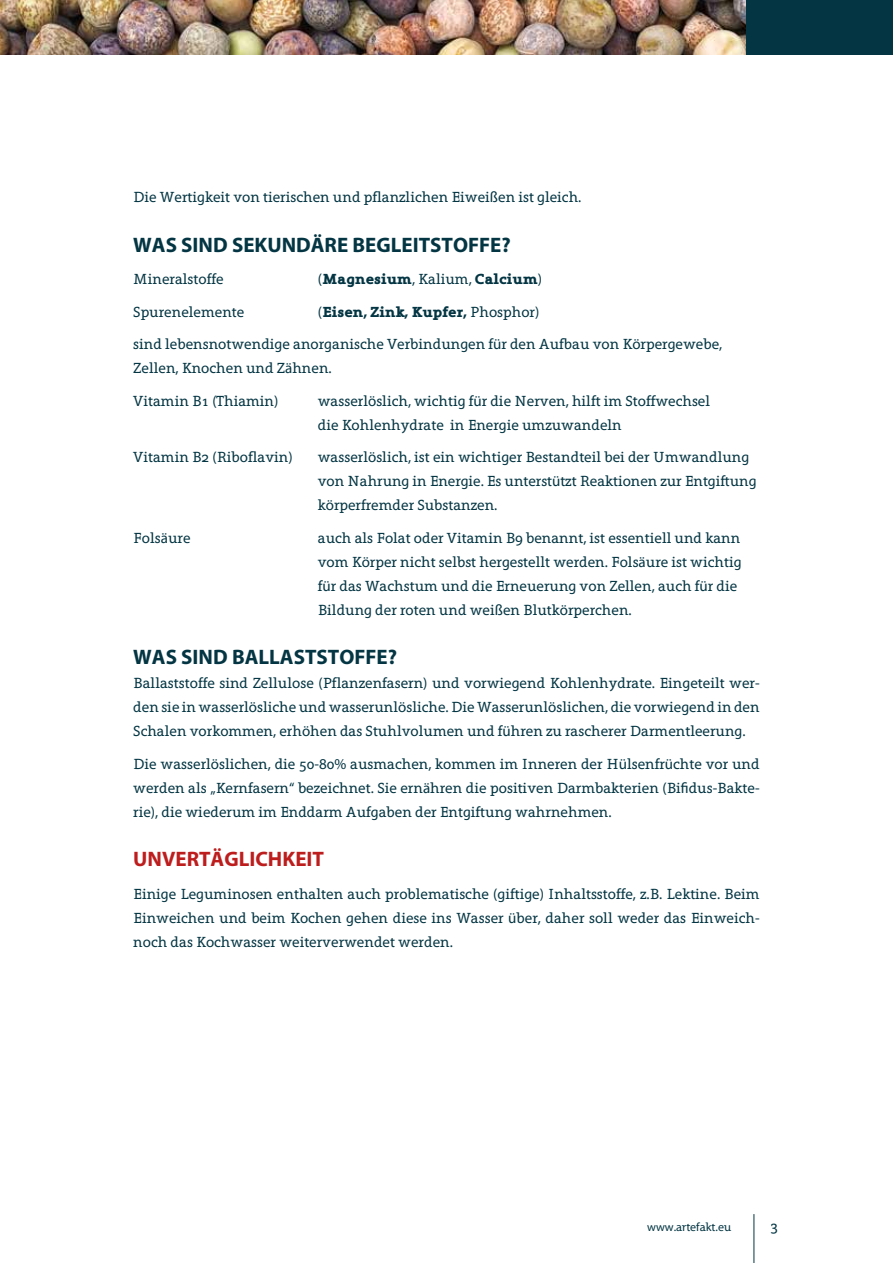
<style>
.page{position:relative;width:893px;height:1263px;background:#fff}
.page>*{position:absolute;margin:0;border:0;box-sizing:border-box;transform-origin:0 0}
.t1{font:700 21px "Grandesign Neue Roman";color:#033543}
.t2{font:700 21px "Grandesign Neue Roman";color:#bd1d1d}
.t3{font:15px/24px "Grandesign Neue Serif";color:#033543}
.t4{font:700 15px "Grandesign Neue Serif";color:#033543}
.t5{font:12px "Grandesign Neue Roman";color:#033543}
.s1{font-weight:400}
.s2{font-weight:700}
</style>
<div class="page">
<img style="left:0;top:0;width:746px;height:54px">
<div style="left:746px;top:0;width:147px;height:54px;background:#033543"></div>
<hr style="left:754px;top:1214px;width:1px;height:49px;background:#033543">
<p class="t3" style="left:133px;top:185px;width:450px">Die Wertigkeit von tierischen und pflanzlichen Eiweißen ist gleich.</p>
<h1 class="t1" style="left:133px;top:233px;width:379px">WAS SIND SEKUNDÄRE BEGLEITSTOFFE?</h1>
<p class="t3" style="left:133px;top:267px;width:92px">Mineralstoffe</p>
<p class="t4" style="left:318px;top:271px;width:226px"><span class="s1">(</span>Magnesium<span class="s1">, Kalium,</span> Calcium<span class="s1">)</span></p>
<p class="t3" style="left:133px;top:300px;width:113px">Spurenelemente</p>
<p class="t3" style="left:133px;top:296px;width:591px;line-height:32.5px;text-align:center">(<span class="s2">Eisen, Zink, Kupfer,</span> Phosphor)<br>sind lebensnotwendige anorganische Verbindungen für den Aufbau von Körpergewebe,</p>
<p class="t3" style="left:133px;top:352px;width:200px;line-height:32.5px">Zellen, Knochen und Zähnen.<br>Vitamin B1 (Thiamin)</p>
<p class="t3" style="left:318px;top:389px;width:394px">wasserlöslich, wichtig für die Nerven, hilft im Stoffwechsel die Kohlenhydrate in Energie umzuwandeln</p>
<p class="t3" style="left:133px;top:445px;width:161px">Vitamin B2 (Riboflavin)</p>
<p class="t3" style="left:318px;top:445px;width:440px">wasserlöslich, ist ein wichtiger Bestandteil bei der Umwandlung von Nahrung in Energie. Es unterstützt Reaktionen zur Entgiftung körperfremder Substanzen.</p>
<p class="t3" style="left:133px;top:526px;width:59px">Folsäure</p>
<p class="t3" style="left:318px;top:526px;width:425px">auch als Folat oder Vitamin B9 benannt, ist essentiell und kann vom Körper nicht selbst hergestellt werden. Folsäure ist wichtig für das Wachstum und die Erneuerung von Zellen, auch für die Bildung der roten und weißen Blutkörperchen.</p>
<h1 class="t1" style="left:133px;top:645px;width:265px">WAS SIND BALLASTSTOFFE?</h1>
<p class="t3" style="left:133px;top:671px;width:628px;text-align:justify">Ballaststoffe sind Zellulose (Pflanzenfasern) und vorwiegend Kohlenhydrate. Eingeteilt wer&shy;den sie in wasserlösliche und wasserunlösliche. Die Wasserunlöslichen, die vorwiegend in den Schalen vorkommen, erhöhen das Stuhlvolumen und führen zu rascherer Darmentleerung.</p>
<p class="t3" style="left:133px;top:752px;width:628px;text-align:justify">Die wasserlöslichen, die 50-80% ausmachen, kommen im Inneren der Hülsenfrüchte vor und werden als „Kernfasern“ bezeichnet. Sie ernähren die positiven Darmbakterien (Bifidus-Bakte&shy;rie), die wiederum im Enddarm Aufgaben der Entgiftung wahrnehmen.</p>
<h1 class="t2" style="left:133px;top:847px;width:192px">UNVERTÄGLICHKEIT</h1>
<p class="t3" style="left:133px;top:882px;width:628px;text-align:justify">Einige Leguminosen enthalten auch problematische (giftige) Inhaltsstoffe, z.B. Lektine. Beim Einweichen und beim Kochen gehen diese ins Wasser über, daher soll weder das Einweich&shy;noch das Kochwasser weiterverwendet werden.</p>
<p class="t5" style="left:647px;top:1220px;width:85px">www.artefakt.eu</p>
<p class="t3" style="left:770px;top:1214px;width:9px">3</p>
</div>
